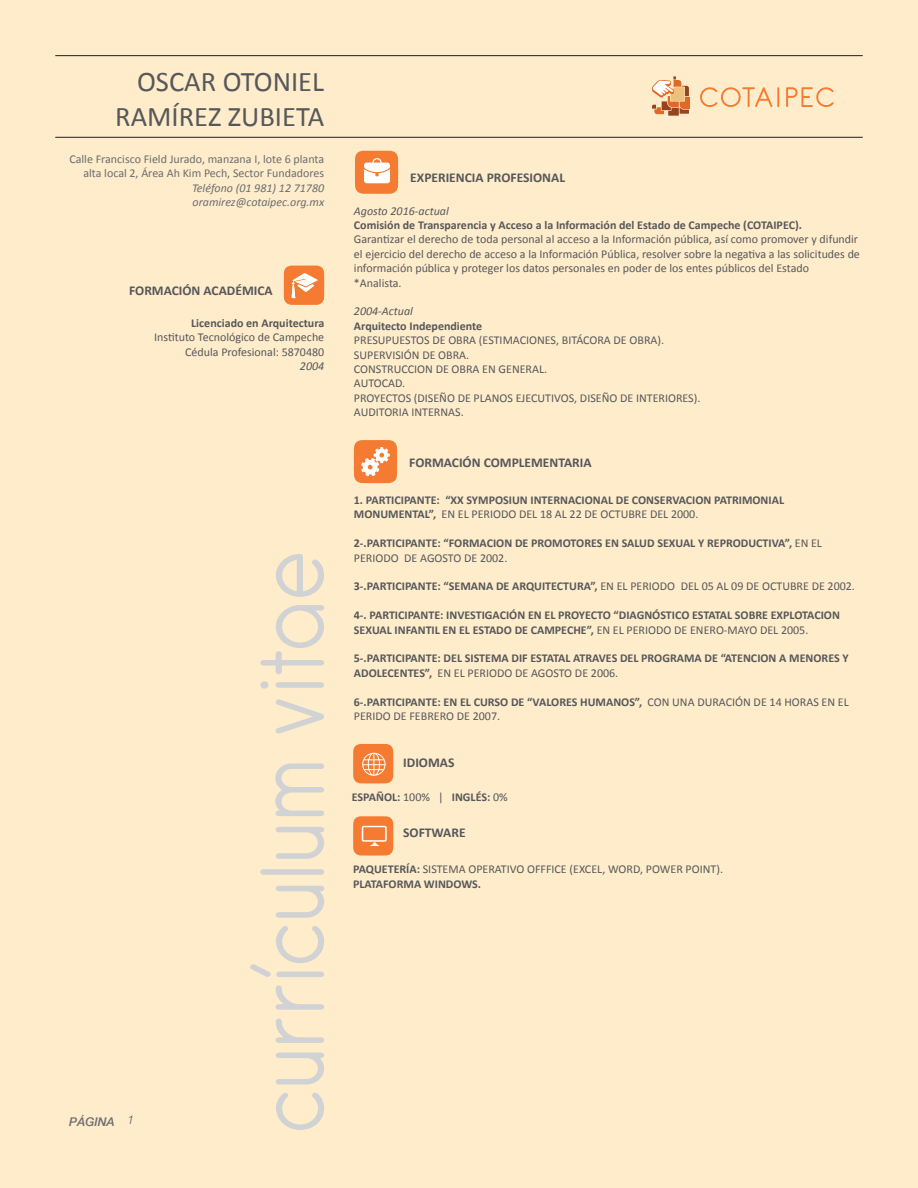
<style>
.page{position:relative;width:918px;height:1188px;background:#feeccb}
.page>*{position:absolute;margin:0;border:0;box-sizing:border-box;transform-origin:0 0}
.t1{font:28.5px/34.2px "Calibri";color:#57585a;text-align:right}
.t2{font:700 13.5px "Calibri";color:#57585a}
.t3{font:700 12px/14.4px "Calibri";color:#57585a}
.t4{font:12px/14.4px "Calibri";color:#57585a}
.t5{font:12px/14.4px "Calibri";color:#6c6d70;text-align:right}
.t6{font:italic 12px/14.4px "Calibri";color:#6c6d70}
.t7{font:italic 12px "Calibri";color:#57585a}
.t8{font:italic 500 12px "Helvetica Neue";color:#6c6d70}
.s1{font-weight:400}
.s2{font-weight:700}
.s3{font-weight:300;color:#57585a}
</style>
<div class="page">
<hr style="left:55px;top:55px;width:808px;height:1px;background:#231f20">
<hr style="left:55px;top:137px;width:808px;height:1px;background:#231f20">
<svg style="left:700px;top:87px;width:79px;height:20px"></svg>
<svg style="left:786px;top:87px;width:48px;height:20px"></svg>
<svg style="left:652px;top:76px;width:38px;height:40px"></svg>
<svg style="left:276px;top:1093px;width:48px;height:37px"></svg>
<svg style="left:276px;top:1053px;width:48px;height:32px"></svg>
<svg style="left:276px;top:1019px;width:48px;height:24px"></svg>
<svg style="left:276px;top:985px;width:48px;height:25px"></svg>
<svg style="left:250px;top:926px;width:74px;height:51px"></svg>
<svg style="left:276px;top:886px;width:48px;height:32px"></svg>
<svg style="left:260px;top:869px;width:64px;height:6px"></svg>
<svg style="left:276px;top:827px;width:48px;height:32px"></svg>
<svg style="left:275px;top:763px;width:49px;height:53px"></svg>
<svg style="left:276px;top:699px;width:48px;height:34px"></svg>
<svg style="left:260px;top:681px;width:64px;height:8px"></svg>
<svg style="left:260px;top:605px;width:64px;height:69px"></svg>
<svg style="left:276px;top:554px;width:48px;height:43px"></svg>
<svg style="left:284px;top:266px;width:40px;height:39px;background:#f69458"></svg>
<svg style="left:354px;top:440px;width:43px;height:43px;background:#f6975d"></svg>
<svg style="left:355px;top:151px;width:43px;height:43px;background:#f7a26e"></svg>
<svg style="left:353px;top:816px;width:40px;height:40px;background:#f58b49"></svg>
<svg style="left:353px;top:744px;width:40px;height:39px;background:#f58d4d"></svg>
<h1 class="t1" style="left:115px;top:65px;width:210px">OSCAR OTONIEL<br>RAMÍREZ ZUBIETA</h1>
<p class="t5" style="left:69px;top:152px;width:256px">Calle Francisco Field Jurado, manzana I, lote 6 planta alta local 2, Área Ah Kim Pech, Sector Fundadores</p>
<p class="t6" style="left:192px;top:180px;width:134px">Teléfono (01 981) 12 71780 oramirez@cotaipec.org.mx</p>
<p class="t2" style="left:129px;top:282px;width:145px">FORMACIÓN ACADÉMICA</p>
<p class="t3" style="left:191px;top:316px;width:135px">Licenciado en Arquitectura</p>
<p class="t4" style="left:154px;top:330px;width:172px">Instituto Tecnológico de Campeche</p>
<p class="t4" style="left:185px;top:345px;width:141px">Cédula Profesional: 5870480</p>
<p class="t7" style="left:300px;top:358px;width:26px">2004</p>
<p class="t2" style="left:410px;top:169px;width:156px">EXPERIENCIA PROFESIONAL</p>
<p class="t7" style="left:354px;top:202px;width:96px">Agosto 2016-actual</p>
<p class="t3" style="left:354px;top:218px;width:450px">Comisión de Transparencia y Acceso a la Información del Estado de Campeche (COTAIPEC).</p>
<p class="t4" style="left:354px;top:232px;width:507px">Garantizar el derecho de toda personal al acceso a la Información pública, así como promover y difundir el ejercicio del derecho de acceso a la Información Pública, resolver sobre la negativa a las solicitudes de información pública y proteger los datos personales en poder de los entes públicos del Estado</p>
<p class="t4" style="left:354px;top:275px;width:49px">*Analista.</p>
<p class="t7" style="left:354px;top:303px;width:61px">2004-Actual</p>
<p class="t3" style="left:354px;top:319px;width:130px">Arquitecto Independiente</p>
<p class="t4" style="left:354px;top:333px;width:312px">PRESUPUESTOS DE OBRA (ESTIMACIONES, BITÁCORA DE OBRA).</p>
<p class="t4" style="left:354px;top:347px;width:117px">SUPERVISIÓN DE OBRA.</p>
<p class="t4" style="left:354px;top:362px;width:195px">CONSTRUCCION DE OBRA EN GENERAL.</p>
<p class="t4" style="left:354px;top:376px;width:53px">AUTOCAD.</p>
<p class="t4" style="left:354px;top:391px;width:348px">PROYECTOS (DISEÑO DE PLANOS EJECUTIVOS, DISEÑO DE INTERIORES).</p>
<p class="t4" style="left:354px;top:405px;width:111px">AUDITORIA INTERNAS.</p>
<p class="t2" style="left:409px;top:453px;width:184px">FORMACIÓN COMPLEMENTARIA</p>
<p class="t3" style="left:354px;top:493px;width:432px">1. PARTICIPANTE: “XX SYMPOSIUN INTERNACIONAL DE CONSERVACION PATRIMONIAL<br>MONUMENTAL”, <span class="s1">EN EL PERIODO DEL 18 AL 22 DE OCTUBRE DEL 2000.</span></p>
<p class="t3" style="left:354px;top:536px;width:470px">2-.PARTICIPANTE: “FORMACION DE PROMOTORES EN SALUD SEXUAL Y REPRODUCTIVA”, <span class="s1">EN EL<br>PERIODO DE AGOSTO DE 2002.</span></p>
<p class="t3" style="left:354px;top:579px;width:503px">3-.PARTICIPANTE: “SEMANA DE ARQUITECTURA”, <span class="s1">EN EL PERIODO DEL 05 AL 09 DE OCTUBRE DE 2002.</span></p>
<p class="t3" style="left:354px;top:608px;width:488px">4-. PARTICIPANTE: INVESTIGACIÓN EN EL PROYECTO “DIAGNÓSTICO ESTATAL SOBRE EXPLOTACION<br>SEXUAL INFANTIL EN EL ESTADO DE CAMPECHE”, <span class="s1">EN EL PERIODO DE ENERO-MAYO DEL 2005.</span></p>
<p class="t3" style="left:354px;top:651px;width:496px">5-.PARTICIPANTE: DEL SISTEMA DIF ESTATAL ATRAVES DEL PROGRAMA DE “ATENCION A MENORES Y<br>ADOLECENTES”, <span class="s1">EN EL PERIODO DE AGOSTO DE 2006.</span></p>
<p class="t4" style="left:354px;top:694px;width:496px"><span class="s2">6-.PARTICIPANTE: EN EL CURSO DE “VALORES HUMANOS”,</span> CON UNA DURACIÓN DE 14 HORAS EN EL<br>PERIDO DE FEBRERO DE 2007.</p>
<p class="t2" style="left:403px;top:754px;width:53px">IDIOMAS</p>
<p class="t3" style="left:352px;top:790px;width:157px">ESPAÑOL: <span class="s1">100% |</span> INGLÉS: <span class="s1">0%</span></p>
<p class="t2" style="left:403px;top:823px;width:64px">SOFTWARE</p>
<p class="t4" style="left:353px;top:862px;width:371px"><span class="s2">PAQUETERÍA:</span> SISTEMA OPERATIVO OFFFICE (EXCEL, WORD, POWER POINT).</p>
<p class="t3" style="left:353px;top:877px;width:130px">PLATAFORMA WINDOWS.</p>
<p class="t8" style="left:69px;top:1111px;width:66px">PÁGINA <span class="s3">1</span></p>
</div>
